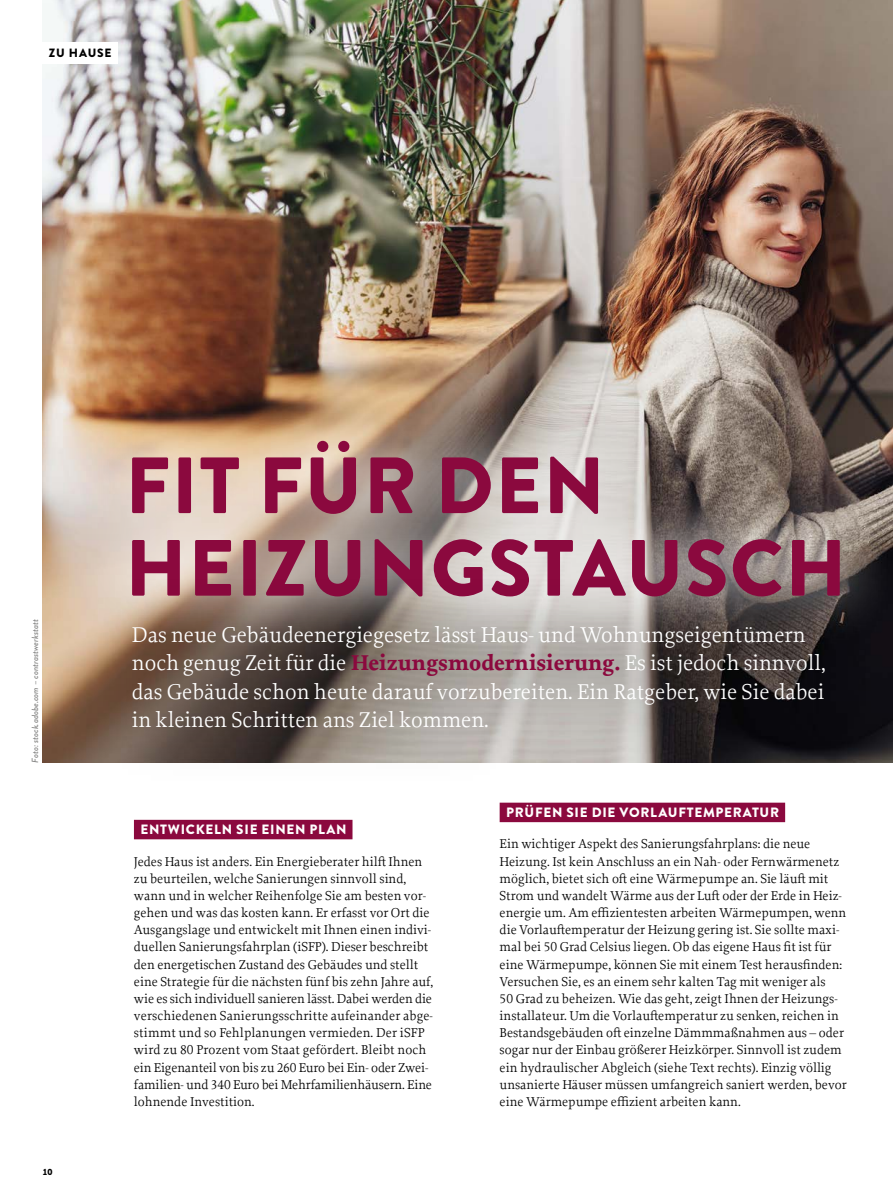
<style>
.page{position:relative;width:893px;height:1191px;background:#fff}
.page>*{position:absolute;margin:0;border:0;box-sizing:border-box;transform-origin:0 0}
.t1{font:900 79.5px/82.5px "Brandon Grotesque";letter-spacing:.02em;color:#8b093e}
.t2{font:22.5px/28.5px "Proforma";color:#fff}
.t3{font:13.5px/17.1px "Proforma";color:#000}
.t4{font:900 13.5px "Brandon Grotesque";letter-spacing:.055em;color:#fff}
.t5{font:900 12px "Brandon Grotesque";letter-spacing:.07em;color:#000}
.t6{font:italic 500 9px "Brandon Grotesque";color:#878786}
.t7{font:900 9px "Brandon Grotesque";color:#000}
.s1{font-weight:700;color:#8b093e}
</style>
<div class="page">
<img style="left:43px;top:0;width:850px;height:762px">
<div style="left:77px;top:388px;width:816px;height:263px;background:#fff;opacity:.75"></div>
<div style="left:79px;top:572px;width:796px;height:212px;background:#000;opacity:.75"></div>
<div style="left:134px;top:820px;width:218px;height:19px;background:#8b093e"></div>
<div style="left:500px;top:802px;width:285px;height:20px;background:#8b093e"></div>
<div style="left:43px;top:43px;width:75px;height:21px;background:#fff"></div>
<p class="t5" style="left:49px;top:45px;width:64px">ZU HAUSE</p>
<p class="t6" style="left:29px;top:762px;width:145px;rotate:-90deg">Foto: stock.adobe.com – contrastwerkstatt</p>
<p class="t7" style="left:43px;top:1165px;width:12px">10</p>
<h1 class="t1" style="left:125px;top:445px;width:723px">FIT FÜR DEN<br>HEIZUNGSTAUSCH</h1>
<p class="t2" style="left:132px;top:620px;width:695px">Das neue Gebäudeenergiegesetz lässt Haus- und Wohnungseigentümern noch genug Zeit für die <span class="s1">Heizungsmodernisierung.</span> Es ist jedoch sinnvoll, das Gebäude schon heute darauf vorzubereiten. Ein Ratgeber, wie Sie dabei in kleinen Schritten ans Ziel kommen.</p>
<p class="t4" style="left:140px;top:820px;width:208px">ENTWICKELN SIE EINEN PLAN</p>
<p class="t3" style="left:134px;top:852px;width:301px">Jedes Haus ist anders. Ein Energieberater hilft Ihnen zu beurteilen, welche Sanierungen sinnvoll sind, wann und in welcher Reihenfolge Sie am besten vor&shy;gehen und was das kosten kann. Er erfasst vor Ort die Ausgangslage und entwickelt mit Ihnen einen indivi&shy;duellen Sanierungsfahrplan (iSFP). Dieser beschreibt den energetischen Zustand des Gebäudes und stellt eine Strategie für die nächsten fünf bis zehn Jahre auf, wie es sich individuell sanieren lässt. Dabei werden die verschiedenen Sanierungsschritte aufeinander abge&shy;stimmt und so Fehlplanungen vermieden. Der iSFP wird zu 80 Prozent vom Staat gefördert. Bleibt noch ein Eigenanteil von bis zu 260 Euro bei Ein- oder Zwei&shy;familien- und 340 Euro bei Mehrfamilienhäusern. Eine lohnende Investition.</p>
<p class="t4" style="left:506px;top:803px;width:275px">PRÜFEN SIE DIE VORLAUFTEMPERATUR</p>
<p class="t3" style="left:500px;top:835px;width:349px">Ein wichtiger Aspekt des Sanierungsfahrplans: die neue Heizung. Ist kein Anschluss an ein Nah- oder Fernwärmenetz möglich, bietet sich oft eine Wärmepumpe an. Sie läuft mit Strom und wandelt Wärme aus der Luft oder der Erde in Heiz&shy;energie um. Am effizientesten arbeiten Wärmepumpen, wenn die Vorlauftemperatur der Heizung gering ist. Sie sollte maxi&shy;mal bei 50 Grad Celsius liegen. Ob das eigene Haus fit ist für eine Wärmepumpe, können Sie mit einem Test herausfinden:<br>Versuchen Sie, es an einem sehr kalten Tag mit weniger als<br>50 Grad zu beheizen. Wie das geht, zeigt Ihnen der Heizungs&shy;installateur. Um die Vorlauftemperatur zu senken, reichen in Bestandsgebäuden oft einzelne Dämmmaßnahmen aus – oder sogar nur der Einbau größerer Heizkörper. Sinnvoll ist zudem ein hydraulischer Abgleich (siehe Text rechts). Einzig völlig unsanierte Häuser müssen umfangreich saniert werden, bevor eine Wärmepumpe effizient arbeiten kann.</p>
</div>
